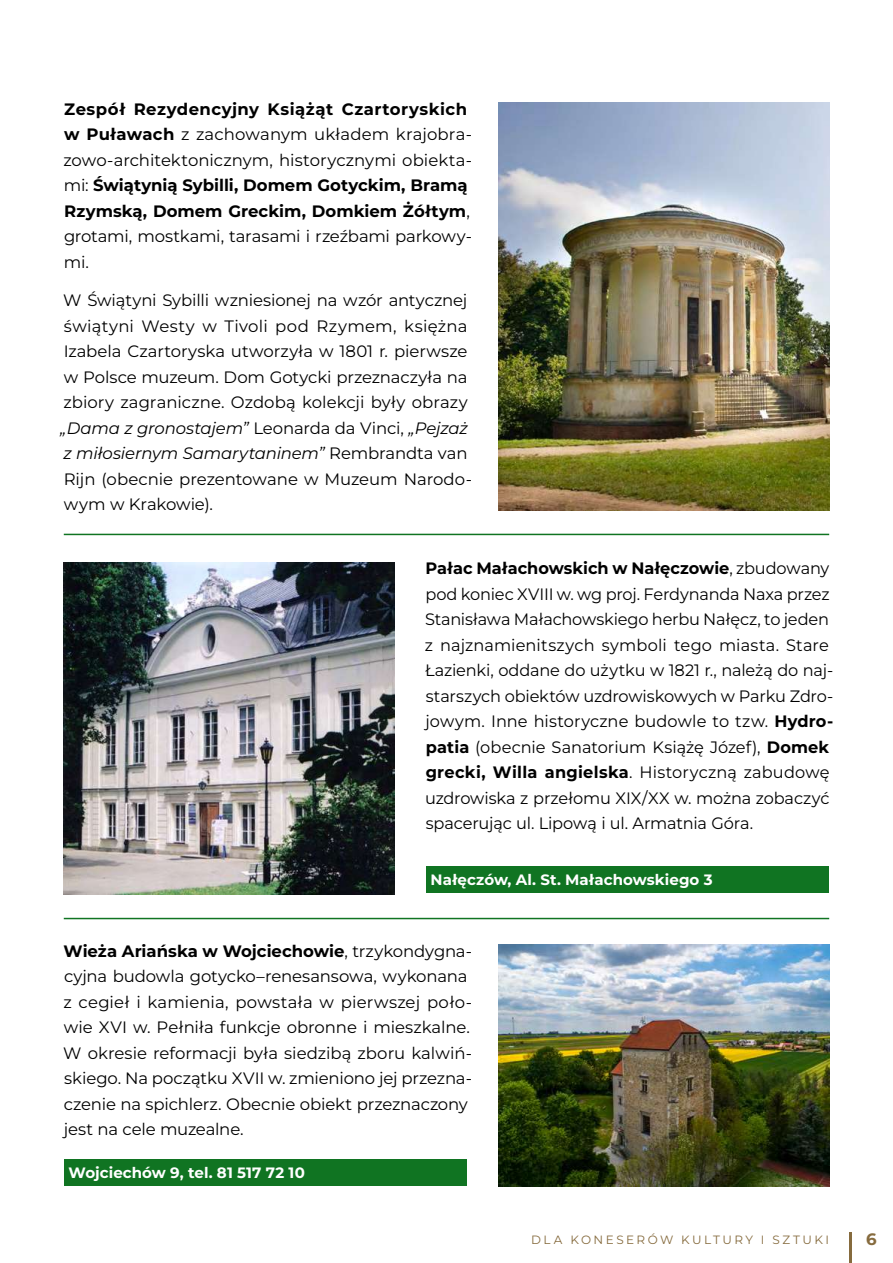
<style>
.page{position:relative;width:893px;height:1263px;background:#fff}
.page>*{position:absolute;margin:0;border:0;box-sizing:border-box;transform-origin:0 0}
.t1{font:16.5px/25.5px "Montserrat";letter-spacing:-.005em;color:#000}
.t2{font:700 16.5px "Montserrat";color:#866b3e}
.t3{font:700 15px "Montserrat";letter-spacing:.005em;color:#fff}
.t4{font:12px "Montserrat";letter-spacing:.205em;color:#866b3e}
.s1{font-weight:700}
.s2{font-style:italic}
</style>
<div class="page">
<img style="left:499px;top:102px;width:330px;height:408px">
<hr style="left:64px;top:534px;width:765px;height:1px;background:#107422">
<img style="left:64px;top:562px;width:330px;height:332px">
<div style="left:426px;top:866px;width:403px;height:27px;background:#107422"></div>
<img style="left:499px;top:944px;width:330px;height:242px">
<hr style="left:64px;top:918px;width:765px;height:1px;background:#107422">
<div style="left:64px;top:1159px;width:403px;height:27px;background:#107422"></div>
<hr style="left:849px;top:1231px;width:2px;height:32px;background:#866b3e">
<p class="t1" style="left:63px;top:96px;width:410px"><span class="s1">Zespół Rezydencyjny Książąt Czartoryskich w Puławach</span> z zachowanym układem krajobra&shy;zowo-architektonicznym, historycznymi obiekta&shy;mi: <span class="s1">Świątynią Sybilli, Domem Gotyckim, Bramą Rzymską, Domem Greckim, Domkiem Żółtym</span>, grotami, mostkami, tarasami i rzeźbami parkowy&shy;mi.</p>
<p class="t1" style="left:60px;top:287px;width:413px">W Świątyni Sybilli wzniesionej na wzór antycznej świątyni Westy w Tivoli pod Rzymem, księżna Izabela Czartoryska utworzyła w 1801 r. pierwsze w Polsce muzeum. Dom Gotycki przeznaczyła na zbiory zagraniczne. Ozdobą kolekcji były obrazy <span class="s2">„Dama z gronostajem”</span> Leonarda da Vinci, <span class="s2">„Pejzaż z miłosiernym Samarytaninem”</span> Rembrandta van Rijn (obecnie prezentowane w Muzeum Narodo&shy;wym w Krakowie).</p>
<p class="t1" style="left:425px;top:555px;width:410px"><span class="s1">Pałac Małachowskich w Nałęczowie</span>, zbudowany pod koniec XVIII w. wg proj. Ferdynanda Naxa przez Stanisława Małachowskiego herbu Nałęcz, to jeden z najznamienitszych symboli tego miasta. Stare Łazienki, oddane do użytku w 1821 r., należą do naj&shy;starszych obiektów uzdrowiskowych w Parku Zdro&shy;jowym. Inne historyczne budowle to tzw. <span class="s1">Hydro&shy;patia</span> (obecnie Sanatorium Książę Józef), <span class="s1">Domek grecki, Willa angielska</span>. Historyczną zabudowę uzdrowiska z przełomu XIX/XX w. można zobaczyć spacerując ul. Lipową i ul. Armatnia Góra.</p>
<p class="t3" style="left:431px;top:870px;width:283px">Nałęczów, Al. St. Małachowskiego 3</p>
<p class="t1" style="left:63px;top:938px;width:410px"><span class="s1">Wieża Ariańska w Wojciechowie</span>, trzykondygna&shy;cyjna budowla gotycko–renesansowa, wykonana z cegieł i kamienia, powstała w pierwszej poło&shy;wie XVI w. Pełniła funkcje obronne i mieszkalne.<br>W okresie reformacji była siedzibą zboru kalwiń&shy;skiego. Na początku XVII w. zmieniono jej przezna&shy;czenie na spichlerz. Obecnie obiekt przeznaczony jest na cele muzealne.</p>
<p class="t3" style="left:69px;top:1163px;width:238px">Wojciechów 9, tel. 81 517 72 10</p>
<p class="t4" style="left:531px;top:1231px;width:300px">DLA KONESERÓW KULTURY I SZTUKI</p>
<p class="t2" style="left:866px;top:1228px;width:12px">6</p>
</div>
